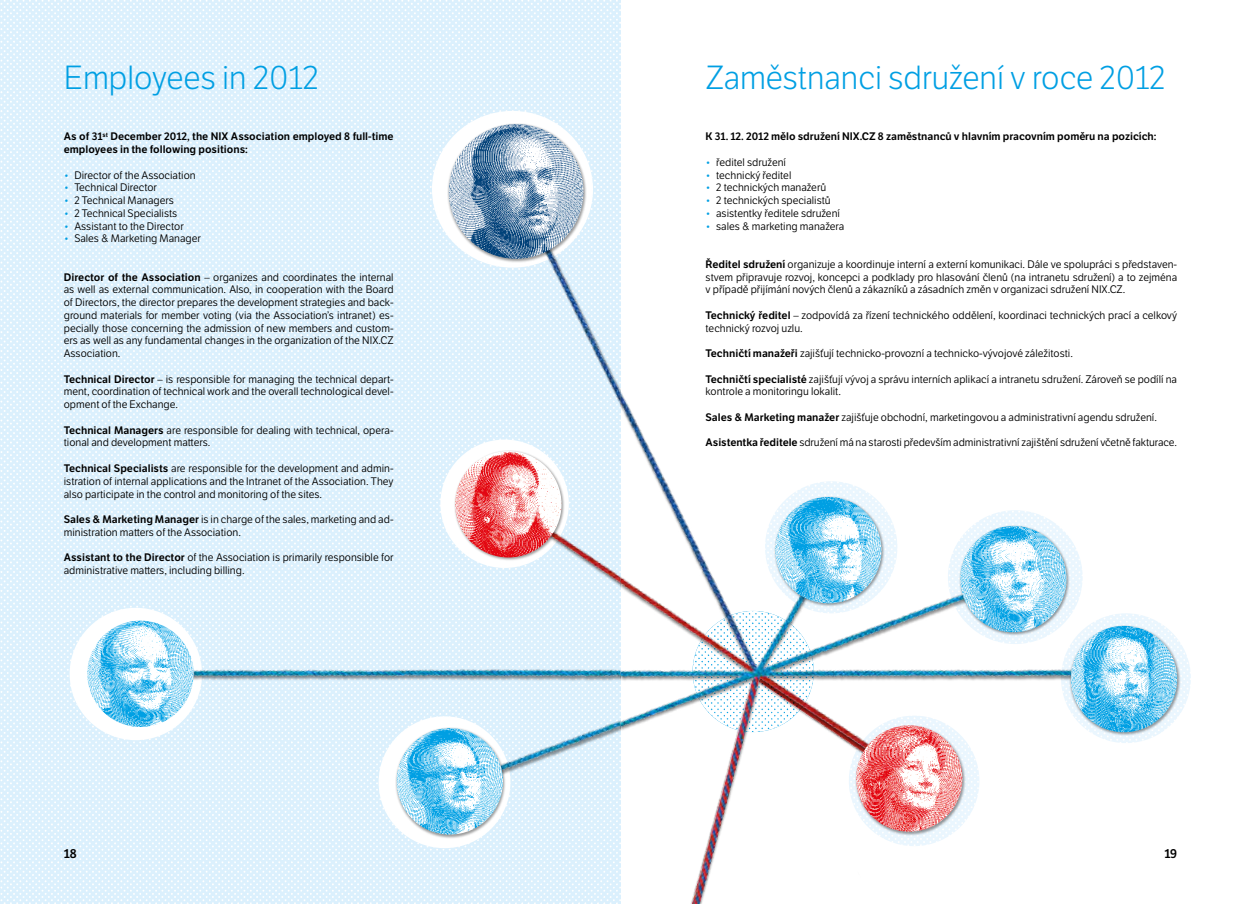
<style>
.page{position:relative;width:1241px;height:904px;background:#fff}
.page>*{position:absolute;margin:0;border:0;box-sizing:border-box;transform-origin:0 0}
.t1{font:300 32.5px "LFT Etica";color:#009fe3}
.t2{font:600 12.5px "LFT Etica";color:#000}
.t3{font:10.62px/12.8px "LFT Etica";color:#000}
.t4{font:600 10.62px/12.8px "LFT Etica";color:#000}
.s1{color:#009fe3}
.s2{font-weight:600}
</style>
<div class="page">
<img style="left:0;top:0;width:620px;height:904px">
<div style="left:432px;top:111px;width:161px;height:157px;background:#fff;border-radius:50%"></div>
<div style="left:70px;top:608px;width:132px;height:132px;background:#fff;border-radius:50%"></div>
<img style="left:164px;top:177px;width:456px;height:727px">
<div style="left:453px;top:450px;width:111px;height:111px;background:#000;opacity:.4"></div>
<img style="left:455px;top:451px;width:106px;height:106px;border-radius:53px">
<div style="left:447px;top:123px;width:139px;height:139px;background:#000;opacity:.4"></div>
<img style="left:448px;top:124px;width:135px;height:135px;border-radius:67px">
<div style="left:395px;top:727px;width:111px;height:111px;background:#000;opacity:.4"></div>
<img style="left:396px;top:728px;width:107px;height:106px;border-radius:53px">
<img style="left:87px;top:620px;width:107px;height:107px;border-radius:53px">
<img style="left:1060px;top:613px;width:130px;height:130px;border-radius:65px">
<img style="left:620px;top:232px;width:509px;height:672px">
<div style="left:1068px;top:625px;width:112px;height:111px;background:#000;opacity:.4"></div>
<img style="left:1070px;top:626px;width:106px;height:106px;border-radius:53px">
<div style="left:958px;top:525px;width:111px;height:111px;background:#000;opacity:.4"></div>
<img style="left:960px;top:526px;width:106px;height:106px;border-radius:53px">
<div style="left:773px;top:496px;width:111px;height:111px;background:#000;opacity:.4"></div>
<img style="left:775px;top:497px;width:106px;height:106px;border-radius:53px">
<div style="left:854px;top:724px;width:111px;height:111px;background:#000;opacity:.4"></div>
<img style="left:855px;top:725px;width:107px;height:106px;border-radius:53px">
<h1 class="t1" style="left:64px;top:59px;width:257px">Employees in 2012</h1>
<p class="t4" style="left:64px;top:130px;width:331px">As of 31<sup>st</sup> December 2012, the NIX Association employed 8 full-time employees in the following positions:</p>
<p class="t3" style="left:64px;top:169px;width:133px"><span class="s1">•</span> Director of the Association</p>
<p class="t3" style="left:64px;top:181px;width:95px"><span class="s1">•</span> Technical Director</p>
<p class="t3" style="left:64px;top:194px;width:112px"><span class="s1">•</span> 2 Technical Managers</p>
<p class="t3" style="left:64px;top:207px;width:115px"><span class="s1">•</span> 2 Technical Specialists</p>
<p class="t3" style="left:64px;top:220px;width:121px"><span class="s1">•</span> Assistant to the Director</p>
<p class="t3" style="left:64px;top:232px;width:139px"><span class="s1">•</span> Sales &amp; Marketing Manager</p>
<p class="t3" style="left:64px;top:271px;width:331px;text-align:justify"><span class="s2">Director of the Association</span> – organizes and coordinates the internal as well as external communication. Also, in cooperation with the Board of Directors, the director prepares the development strategies and back&shy;ground materials for member voting (via the Association’s intranet) es&shy;pecially those concerning the admission of new members and custom&shy;ers as well as any fundamental changes in the organization of the NIX.CZ Association.</p>
<p class="t3" style="left:64px;top:373px;width:331px;text-align:justify"><span class="s2">Technical Director</span> – is responsible for managing the technical depart&shy;ment, coordination of technical work and the overall technological devel&shy;opment of the Exchange.</p>
<p class="t3" style="left:64px;top:424px;width:331px"><span class="s2">Technical Managers</span> are responsible for dealing with technical, opera&shy;tional and development matters.</p>
<p class="t3" style="left:64px;top:462px;width:331px;text-align:justify"><span class="s2">Technical Specialists</span> are responsible for the development and admin&shy;istration of internal applications and the Intranet of the Association. They also participate in the control and monitoring of the sites.</p>
<p class="t3" style="left:64px;top:513px;width:331px"><span class="s2">Sales &amp; Marketing Manager</span> is in charge of the sales, marketing and ad&shy;ministration matters of the Association.</p>
<p class="t3" style="left:64px;top:551px;width:331px"><span class="s2">Assistant to the Director</span> of the Association is primarily responsible for administrative matters, including billing.</p>
<p class="t2" style="left:64px;top:846px;width:14px">18</p>
<h1 class="t1" style="left:705px;top:59px;width:461px">Zaměstnanci sdružení v roce 2012</h1>
<p class="t4" style="left:705px;top:130px;width:452px">K 31. 12. 2012 mělo sdružení NIX.CZ 8 zaměstnanců v hlavním pracovním poměru na pozicích:</p>
<p class="t3" style="left:705px;top:156px;width:82px"><span class="s1">•</span> ředitel sdružení</p>
<p class="t3" style="left:705px;top:169px;width:87px"><span class="s1">•</span> technický ředitel</p>
<p class="t3" style="left:705px;top:181px;width:122px"><span class="s1">•</span> 2 technických manažerů</p>
<p class="t3" style="left:705px;top:194px;width:127px"><span class="s1">•</span> 2 technických specialistů</p>
<p class="t3" style="left:705px;top:207px;width:136px"><span class="s1">•</span> asistentky ředitele sdružení</p>
<p class="t3" style="left:705px;top:220px;width:140px"><span class="s1">•</span> sales &amp; marketing manažera</p>
<p class="t3" style="left:705px;top:258px;width:473px;text-align:justify"><span class="s2">Ředitel sdružení</span> organizuje a koordinuje interní a externí komunikaci. Dále ve spolupráci s představen&shy;stvem připravuje rozvoj, koncepci a podklady pro hlasování členů (na intranetu sdružení) a to zejména v případě přijímání nových členů a zákazníků a zásadních změn v organizaci sdružení NIX.CZ.</p>
<p class="t3" style="left:705px;top:309px;width:473px"><span class="s2">Technický ředitel</span> – zodpovídá za řízení technického oddělení, koordinaci technických prací a celkový technický rozvoj uzlu.</p>
<p class="t3" style="left:705px;top:347px;width:369px"><span class="s2">Techničtí manažeři</span> zajišťují technicko-provozní a technicko-vývojové záležitosti.</p>
<p class="t3" style="left:705px;top:373px;width:473px"><span class="s2">Techničtí specialisté</span> zajišťují vývoj a správu interních aplikací a intranetu sdružení. Zároveň se podílí na kontrole a monitoringu lokalit.</p>
<p class="t3" style="left:705px;top:411px;width:453px"><span class="s2">Sales &amp; Marketing manažer</span> zajišťuje obchodní, marketingovou a administrativní agendu sdružení.</p>
<p class="t3" style="left:705px;top:436px;width:473px"><span class="s2">Asistentka ředitele</span> sdružení má na starosti především administrativní zajištění sdružení včetně fakturace.</p>
<p class="t2" style="left:1164px;top:846px;width:14px">19</p>
</div>
